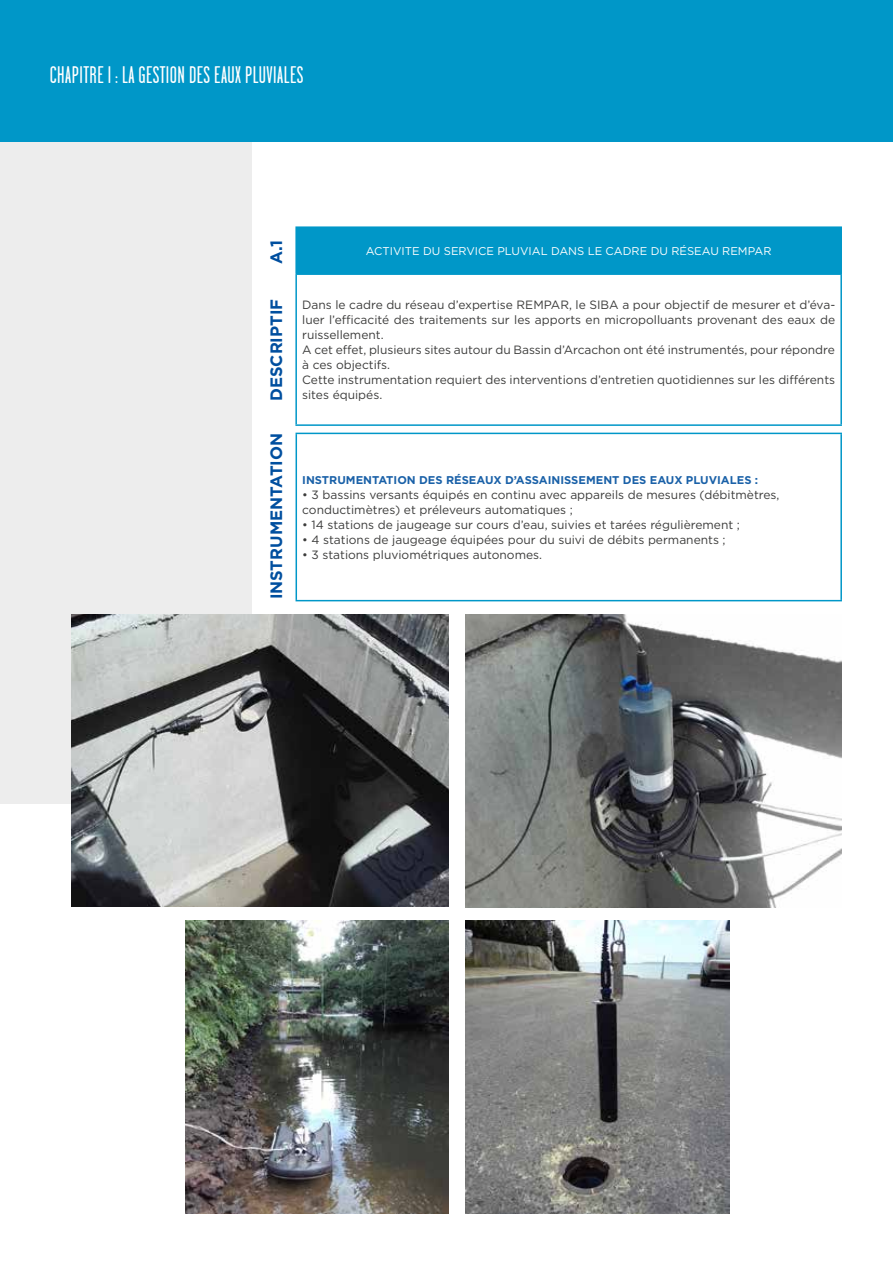
<style>
.page{position:relative;width:893px;height:1263px;background:#fff}
.page>*{position:absolute;margin:0;border:0;box-sizing:border-box;transform-origin:0 0}
.t1{font:24px "Garage Gothic";letter-spacing:.02em;color:#fff}
.t2{font:700 16.5px "Gotham";color:#004f9f}
.t3{font:12px/15px "Gotham";color:#3c3c3b}
.t4{font:700 11.25px "Gotham";color:#1a61a8}
.t5{font:11.25px "Gotham";color:#fff}
</style>
<div class="page">
<div style="left:0;top:133px;width:252px;height:671px;background:#ededed"></div>
<div style="left:0;top:0;width:893px;height:142px;background:#0097c8"></div>
<div style="left:296px;top:227px;width:545px;height:47px;background:#0097c8"></div>
<hr style="left:295px;top:228px;width:2px;height:45px;background:#0097c8">
<hr style="left:295px;top:226px;width:547px;height:2px;background:#0097c8">
<hr style="left:840px;top:228px;width:2px;height:45px;background:#0097c8">
<hr style="left:295px;top:275px;width:2px;height:149px;background:#0097c8">
<hr style="left:295px;top:273px;width:547px;height:2px;background:#0097c8">
<hr style="left:840px;top:275px;width:2px;height:149px;background:#0097c8">
<hr style="left:295px;top:424px;width:547px;height:2px;background:#0097c8">
<hr style="left:296px;top:434px;width:1px;height:166px;background:#0097c8">
<hr style="left:296px;top:433px;width:546px;height:1px;background:#0097c8">
<hr style="left:840px;top:434px;width:2px;height:166px;background:#0097c8">
<hr style="left:296px;top:600px;width:546px;height:1px;background:#0097c8">
<img style="left:72px;top:614px;width:376px;height:293px">
<img style="left:465px;top:615px;width:377px;height:292px">
<img style="left:465px;top:921px;width:264px;height:292px">
<img style="left:185px;top:921px;width:264px;height:292px">
<h1 class="t1" style="left:50px;top:62px;width:255px">CHAPITRE I : LA GESTION DES EAUX PLUVIALES</h1>
<h2 class="t2" style="left:265px;top:264px;width:25px;rotate:-90deg">A.1</h2>
<p class="t5" style="left:366px;top:244px;width:407px">ACTIVITE DU SERVICE PLUVIAL DANS LE CADRE DU RÉSEAU REMPAR</p>
<h2 class="t2" style="left:265px;top:401px;width:104px;rotate:-90deg">DESCRIPTIF</h2>
<h2 class="t2" style="left:265px;top:599px;width:168px;rotate:-90deg">INSTRUMENTATION</h2>
<p class="t3" style="left:302px;top:297px;width:535px">Dans le cadre du réseau d’expertise REMPAR, le SIBA a pour objectif de mesurer et d’éva&shy;luer l’efficacité des traitements sur les apports en micropolluants provenant des eaux de ruissellement.<br>A cet effet, plusieurs sites autour du Bassin d’Arcachon ont été instrumentés, pour répondre à ces objectifs.<br>Cette instrumentation requiert des interventions d’entretien quotidiennes sur les différents</p>
<p class="t3" style="left:302px;top:387px;width:82px">sites équipés.</p>
<p class="t4" style="left:302px;top:473px;width:457px">INSTRUMENTATION DES RÉSEAUX D’ASSAINISSEMENT DES EAUX PLUVIALES :</p>
<p class="t3" style="left:302px;top:487px;width:479px">• 3 bassins versants équipés en continu avec appareils de mesures (débitmètres, conductimètres) et préleveurs automatiques ;</p>
<p class="t3" style="left:302px;top:517px;width:439px">• 14 stations de jaugeage sur cours d’eau, suivies et tarées régulièrement ;</p>
<p class="t3" style="left:302px;top:532px;width:425px">• 4 stations de jaugeage équipées pour du suivi de débits permanents ;</p>
<p class="t3" style="left:302px;top:547px;width:241px">• 3 stations pluviométriques autonomes.</p>
</div>
